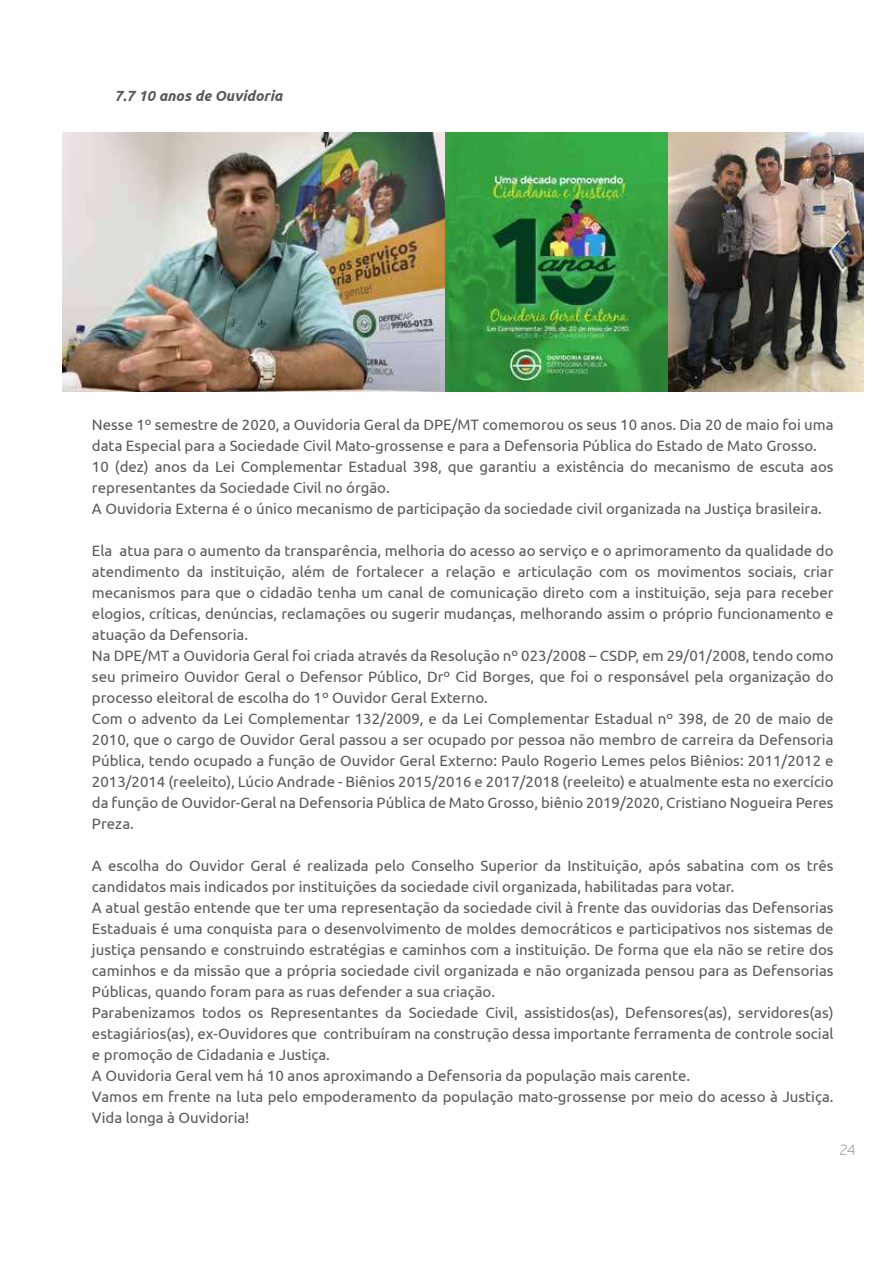
<style>
.page{position:relative;width:893px;height:1263px;background:#fff}
.page>*{position:absolute;margin:0;border:0;box-sizing:border-box;transform-origin:0 0}
.t1{font:15px/21px "Ubuntu";color:#58595b}
.t2{font:100 15px "Neris";color:#808285}
.t3{font:italic 700 14.7px "Ubuntu";color:#58595b}
</style>
<div class="page">
<img style="left:62px;top:133px;width:802px;height:258px">
<p class="t3" style="left:115px;top:87px;width:169px">7.7 10 anos de Ouvidoria</p>
<p class="t1" style="left:92px;top:414px;width:743px">Nesse 1º semestre de 2020, a Ouvidoria Geral da DPE/MT comemorou os seus 10 anos. Dia 20 de maio foi uma data Especial para a Sociedade Civil Mato-grossense e para a Defensoria Pública do Estado de Mato Grosso.<br>10 (dez) anos da Lei Complementar Estadual 398, que garantiu a existência do mecanismo de escuta aos representantes da Sociedade Civil no órgão.<br>A Ouvidoria Externa é o único mecanismo de participação da sociedade civil organizada na Justiça brasileira.</p>
<p class="t1" style="left:92px;top:540px;width:743px">Ela atua para o aumento da transparência, melhoria do acesso ao serviço e o aprimoramento da qualidade do atendimento da instituição, além de fortalecer a relação e articulação com os movimentos sociais, criar mecanismos para que o cidadão tenha um canal de comunicação direto com a instituição, seja para receber elogios, críticas, denúncias, reclamações ou sugerir mudanças, melhorando assim o próprio funcionamento e atuação da Defensoria.<br>Na DPE/MT a Ouvidoria Geral foi criada através da Resolução nº 023/2008 – CSDP, em 29/01/2008, tendo como seu primeiro Ouvidor Geral o Defensor Público, Drº Cid Borges, que foi o responsável pela organização do processo eleitoral de escolha do 1º Ouvidor Geral Externo.<br>Com o advento da Lei Complementar 132/2009, e da Lei Complementar Estadual nº 398, de 20 de maio de 2010, que o cargo de Ouvidor Geral passou a ser ocupado por pessoa não membro de carreira da Defensoria Pública, tendo ocupado a função de Ouvidor Geral Externo: Paulo Rogerio Lemes pelos Biênios: 2011/2012 e 2013/2014 (reeleito), Lúcio Andrade - Biênios 2015/2016 e 2017/2018 (reeleito) e atualmente esta no exercício da função de Ouvidor-Geral na Defensoria Pública de Mato Grosso, biênio 2019/2020, Cristiano Nogueira Peres Preza.</p>
<p class="t1" style="left:92px;top:855px;width:743px">A escolha do Ouvidor Geral é realizada pelo Conselho Superior da Instituição, após sabatina com os três candidatos mais indicados por instituições da sociedade civil organizada, habilitadas para votar.<br>A atual gestão entende que ter uma representação da sociedade civil à frente das ouvidorias das Defensorias Estaduais é uma conquista para o desenvolvimento de moldes democráticos e participativos nos sistemas de justiça pensando e construindo estratégias e caminhos com a instituição. De forma que ela não se retire dos caminhos e da missão que a própria sociedade civil organizada e não organizada pensou para as Defensorias Públicas, quando foram para as ruas defender a sua criação.<br>Parabenizamos todos os Representantes da Sociedade Civil, assistidos(as), Defensores(as), servidores(as) estagiários(as), ex-Ouvidores que contribuíram na construção dessa importante ferramenta de controle social e promoção de Cidadania e Justiça.<br>A Ouvidoria Geral vem há 10 anos aproximando a Defensoria da população mais carente.<br>Vamos em frente na luta pelo empoderamento da população mato-grossense por meio do acesso à Justiça.<br>Vida longa à Ouvidoria!</p>
<p class="t2" style="left:839px;top:1141px;width:18px">24</p>
</div>
